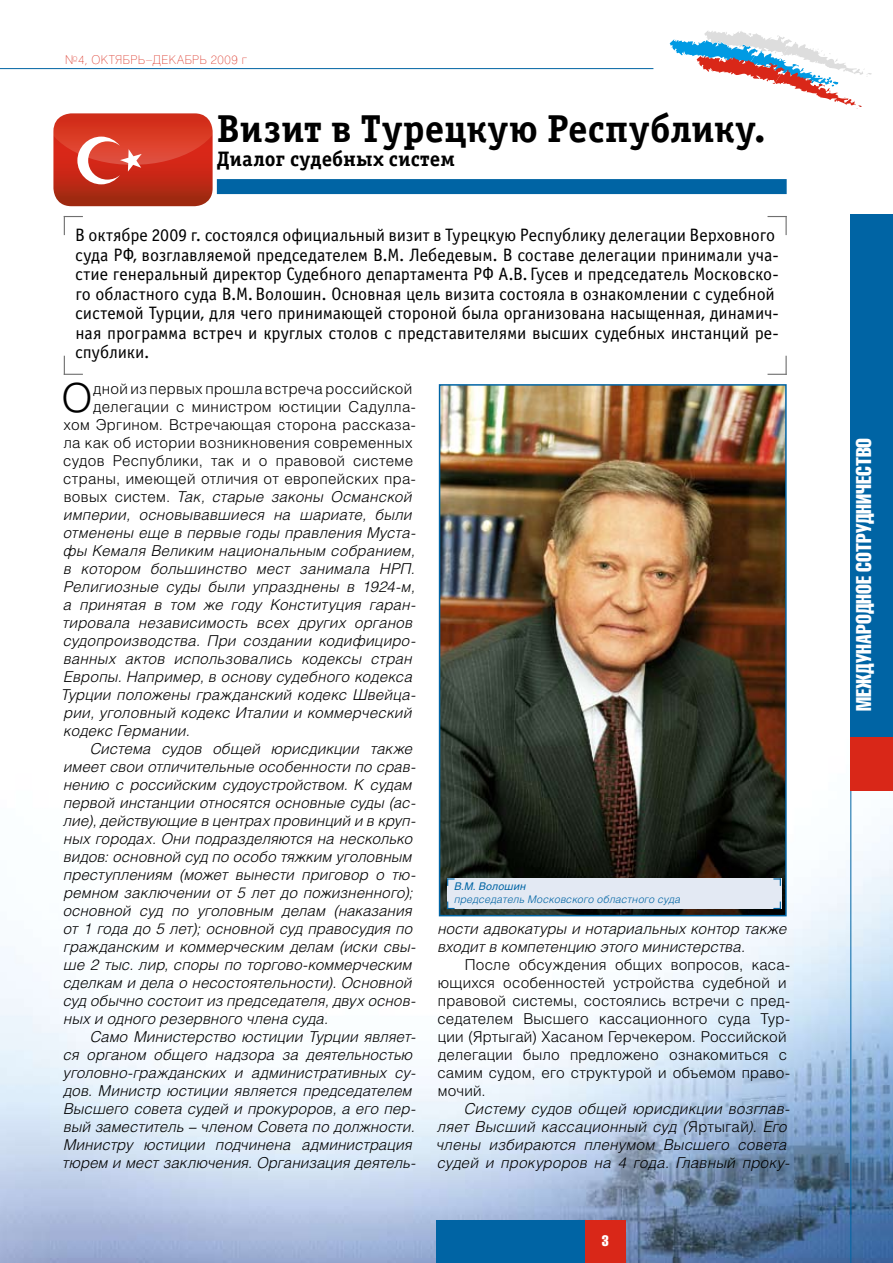
<style>
.page{position:relative;width:893px;height:1263px;background:#fff}
.page>*{position:absolute;margin:0;border:0;box-sizing:border-box;transform-origin:0 0}
.t1{font:300 40.05px "Helios";color:#000}
.t2{font:700 39px "Officina Serif C";color:#000}
.t3{font:21px "Helios Semi Bold Comp";letter-spacing:.005em;color:#fff}
.t4{font:700 21px "Officina Serif C";letter-spacing:.005em;color:#000}
.t5{font:18px/19.5px "Officina Sans C";letter-spacing:-.005em;color:#000}
.t6{font:italic 300 15px/18px "Helios";letter-spacing:.01em;color:#000}
.t7{font:300 15px/18px "Helios";letter-spacing:.015em;color:#000}
.t8{font:15px "Helios Semi Bold Comp";color:#fff}
.t9{font:100 12px "Helios";letter-spacing:.045em;color:#d92718}
.t10{font:italic 300 10.5px "Helios";letter-spacing:.015em;color:#0064a4}
.t11{font:italic 10.5px "Helios";letter-spacing:.025em;color:#0064a4}
.s1{font-style:normal}
</style>
<div class="page">
<img style="left:0;top:43px;width:893px;height:1220px">
<hr style="left:0;top:68px;width:653px;height:1px;background:#0064a4">
<hr style="left:850px;top:784px;width:1px;height:479px;background:#0064a4">
<svg style="left:670px;top:31px;width:202px;height:78px"></svg>
<div style="left:477px;top:1220px;width:149px;height:43px;background:#d92718"></div>
<div style="left:436px;top:1220px;width:149px;height:43px;background:#0064a4"></div>
<div style="left:850px;top:268px;width:43px;height:522px;background:#d92718"></div>
<div style="left:850px;top:214px;width:43px;height:522px;background:#0064a4"></div>
<div style="left:217px;top:179px;width:570px;height:15px;background:#0064a4"></div>
<img style="left:438px;top:383px;width:349px;height:534px">
<svg style="left:64px;top:216px;width:18px;height:19px"></svg>
<svg style="left:64px;top:356px;width:18px;height:19px"></svg>
<svg style="left:768px;top:356px;width:19px;height:19px"></svg>
<svg style="left:768px;top:216px;width:19px;height:19px"></svg>
<svg style="left:53px;top:113px;width:160px;height:93px;background:#cd412e"></svg>
<div style="left:447px;top:878px;width:334px;height:31px;background:#e3e9f3"></div>
<svg style="left:447px;top:878px;width:7px;height:7px"></svg>
<svg style="left:447px;top:902px;width:7px;height:7px"></svg>
<svg style="left:774px;top:902px;width:7px;height:7px"></svg>
<svg style="left:774px;top:878px;width:7px;height:7px"></svg>
<p class="t9" style="left:65px;top:53px;width:183px">№4, Октябрь–декабрь 2009 г</p>
<h2 class="t2" style="left:217px;top:107px;width:550px">Визит в Турецкую Республику.</h2>
<h3 class="t4" style="left:217px;top:147px;width:240px">Диалог судебных систем</h3>
<p class="t5" style="left:75px;top:226px;width:705px">В октябре 2009 г. состоялся официальный визит в Турецкую Республику делегации Верховного суда РФ, возглавляемой председателем В.М. Лебедевым. В составе делегации принимали уча&shy;стие генеральный директор Судебного департамента РФ А.В. Гусев и председатель Московско&shy;го областного суда В.М.Волошин. Основная цель визита состояла в ознакомлении с судебной системой Турции, для чего принимающей стороной была организована насыщенная, динамич&shy;ная программа встреч и круглых столов с представителями высших судебных инстанций ре&shy;спублики.</p>
<h1 class="t1" style="left:62px;top:374px;width:33px">О</h1>
<p class="t7" style="left:93px;top:380px;width:321px">дной из первых прошла встреча российской</p>
<p class="t7" style="left:93px;top:398px;width:324px">делегации с министром юстиции Садулла-</p>
<p class="t7" style="left:64px;top:416px;width:354px">хом Эргином. Встречающая сторона рассказа-</p>
<p class="t7" style="left:64px;top:434px;width:350px">ла как об истории возникновения современных</p>
<p class="t7" style="left:63px;top:452px;width:351px">судов Республики, так и о правовой системе</p>
<p class="t7" style="left:63px;top:470px;width:354px">страны, имеющей отличия от европейских пра-</p>
<p class="t6" style="left:64px;top:488px;width:350px"><span class="s1">вовых систем.</span> Так, старые законы Османской</p>
<p class="t6" style="left:64px;top:506px;width:350px">империи, основывавшиеся на шариате, были</p>
<p class="t6" style="left:63px;top:524px;width:354px">отменены еще в первые годы правления Муста-</p>
<p class="t6" style="left:63px;top:542px;width:353px">фы Кемаля Великим национальным собранием,</p>
<p class="t6" style="left:64px;top:560px;width:352px">в котором большинство мест занимала НРП.</p>
<p class="t6" style="left:64px;top:578px;width:352px">Религиозные суды были упразднены в 1924-м,</p>
<p class="t6" style="left:64px;top:596px;width:354px">а принятая в том же году Конституция гаран-</p>
<p class="t6" style="left:63px;top:614px;width:352px">тировала независимость всех других органов</p>
<p class="t6" style="left:63px;top:632px;width:354px">судопроизводства. При создании кодифициро-</p>
<p class="t6" style="left:64px;top:650px;width:350px">ванных актов использовались кодексы стран</p>
<p class="t6" style="left:64px;top:668px;width:350px">Европы. Например, в основу судебного кодекса</p>
<p class="t6" style="left:61px;top:686px;width:356px">Турции положены гражданский кодекс Швейца-</p>
<p class="t6" style="left:64px;top:704px;width:349px">рии, уголовный кодекс Италии и коммерческий</p>
<p class="t6" style="left:64px;top:722px;width:128px">кодекс Германии.</p>
<p class="t6" style="left:90px;top:740px;width:324px">Система судов общей юрисдикции также</p>
<p class="t6" style="left:64px;top:758px;width:353px">имеет свои отличительные особенности по срав-</p>
<p class="t6" style="left:64px;top:776px;width:350px">нению с российским судоустройством. К судам</p>
<p class="t6" style="left:64px;top:794px;width:353px">первой инстанции относятся основные суды (ас-</p>
<p class="t6" style="left:64px;top:812px;width:353px">лие), действующие в центрах провинций и в круп-</p>
<p class="t6" style="left:64px;top:830px;width:351px">ных городах. Они подразделяются на несколько</p>
<p class="t6" style="left:64px;top:848px;width:350px">видов: основной суд по особо тяжким уголовным</p>
<p class="t6" style="left:64px;top:866px;width:353px">преступлениям (может вынести приговор о тю-</p>
<p class="t6" style="left:64px;top:884px;width:351px">ремном заключении от 5 лет до пожизненного);</p>
<p class="t6" style="left:63px;top:902px;width:350px">основной суд по уголовным делам (наказания</p>
<p class="t6" style="left:63px;top:920px;width:351px">от 1 года до 5 лет); основной суд правосудия по</p>
<p class="t6" style="left:64px;top:938px;width:353px">гражданским и коммерческим делам (иски свы-</p>
<p class="t6" style="left:64px;top:956px;width:350px">ше 2 тыс. лир, споры по торгово-коммерческим</p>
<p class="t6" style="left:63px;top:974px;width:350px">сделкам и дела о несостоятельности). Основной</p>
<p class="t6" style="left:63px;top:992px;width:354px">суд обычно состоит из председателя, двух основ-</p>
<p class="t6" style="left:64px;top:1010px;width:266px">ных и одного резервного члена суда.</p>
<p class="t6" style="left:90px;top:1028px;width:327px">Само Министерство юстиции Турции являет-</p>
<p class="t6" style="left:63px;top:1046px;width:351px">ся органом общего надзора за деятельностью</p>
<p class="t6" style="left:64px;top:1064px;width:354px">уголовно-гражданских и административных су-</p>
<p class="t6" style="left:64px;top:1082px;width:350px">дов. Министр юстиции является председателем</p>
<p class="t6" style="left:64px;top:1100px;width:353px">Высшего совета судей и прокуроров, а его пер-</p>
<p class="t6" style="left:64px;top:1118px;width:352px">вый заместитель – членом Совета по должности.</p>
<p class="t6" style="left:64px;top:1136px;width:350px">Министру юстиции подчинена администрация</p>
<p class="t6" style="left:63px;top:1154px;width:354px">тюрем и мест заключения. Организация деятель-</p>
<p class="t11" style="left:454px;top:880px;width:73px">В.М. Волошин</p>
<p class="t10" style="left:454px;top:893px;width:228px">председатель Московского областного суда</p>
<p class="t6" style="left:438px;top:920px;width:351px">ности адвокатуры и нотариальных контор также входит в компетенцию этого министерства.</p>
<p class="t7" style="left:437px;top:956px;width:354px;text-indent:28px">После обсуждения общих вопросов, каса&shy;ющихся особенностей устройства судебной и правовой системы, состоялись встречи с пред&shy;седателем Высшего кассационного суда Тур&shy;ции (Яртыгай) Хасаном Герчекером. Российской делегации было предложено ознакомиться с самим судом, его структурой и объемом право&shy;мочий.</p>
<p class="t6" style="left:437px;top:1100px;width:355px;text-indent:28px">Систему судов общей юрисдикции возглав&shy;ляет Высший кассационный суд (<span class="s1">Яртыгай</span>). Его члены избираются пленумом Высшего совета судей и прокуроров на 4 года. Главный проку-</p>
<p class="t8" style="left:602px;top:1231px;width:8px">3</p>
<h3 class="t3" style="left:851px;top:711px;width:275px;rotate:-90deg">Международное сотрудничество</h3>
</div>
